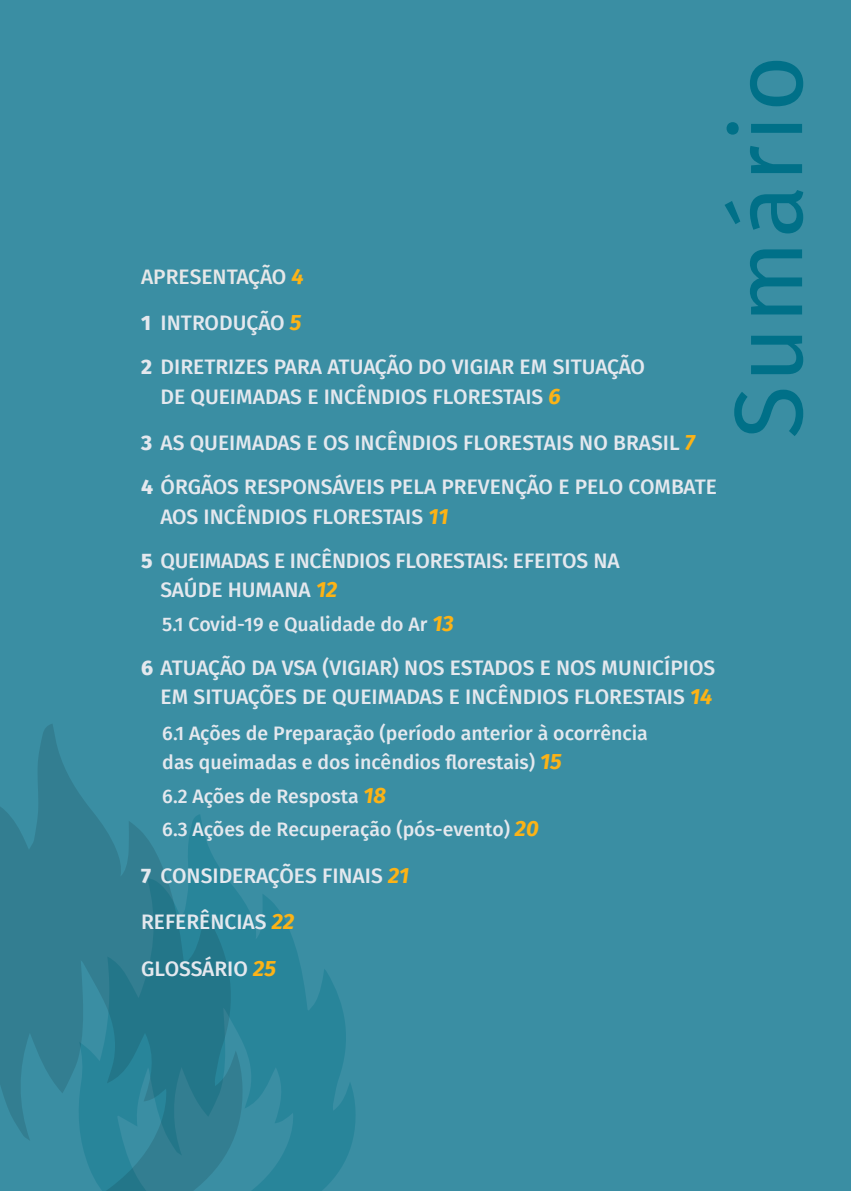
<style>
.page{position:relative;width:851px;height:1191px;background:#fff}
.page>*{position:absolute;margin:0;border:0;box-sizing:border-box;transform-origin:0 0}
.t1{font:96.75px "Fira Sans";letter-spacing:.03em;color:#007088}
.t2{font:500 21px/44px "Fira Sans";color:#e4e8ee}
.t3{font:500 21px "Fira Sans";color:#e6e7e8}
.t4{font:500 19.5px/29.4px "Fira Sans";color:#e4e8ee}
.s1{font-weight:700;font-style:italic;font-size:22.05px;color:#fcb316}
.s2{font-weight:800}
</style>
<div class="page">
<div style="left:0;top:0;width:850px;height:1191px;background:#3a8ea3"></div>
<svg style="left:244px;top:894px;width:112px;height:297px;fill:#28859a"></svg>
<svg style="left:0;top:724px;width:244px;height:467px"></svg>
<p class="t3" style="left:141px;top:260px;width:164px">APRESENTAÇÃO <span class="s1">4</span></p>
<p class="t2" style="left:141px;top:300px;width:505px"><span class="s2">1</span> INTRODUÇÃO <span class="s1">5<br></span><span class="s2">2</span> DIRETRIZES PARA ATUAÇÃO DO VIGIAR EM SITUAÇÃO</p>
<p class="t2" style="left:160px;top:373px;width:401px">DE QUEIMADAS E INCÊNDIOS FLORESTAIS <span class="s1">6</span></p>
<p class="t2" style="left:141px;top:420px;width:577px"><span class="s2">3</span> AS QUEIMADAS E OS INCÊNDIOS FLORESTAIS NO BRASIL <span class="s1">7<br></span><span class="s2">4</span> ÓRGÃOS RESPONSÁVEIS PELA PREVENÇÃO E PELO COMBATE</p>
<p class="t2" style="left:141px;top:493px;width:480px;text-indent:20px">AOS INCÊNDIOS FLORESTAIS <span class="s1">11<br></span><span class="s2">5</span> QUEIMADAS E INCÊNDIOS FLORESTAIS: EFEITOS NA</p>
<p class="t2" style="left:160px;top:567px;width:178px">SAÚDE HUMANA <span class="s1">12</span></p>
<p class="t4" style="left:162px;top:608px;width:293px">5.1 Covid-19 e Qualidade do Ar <span class="s1">13</span></p>
<p class="t2" style="left:141px;top:652px;width:575px;line-height:29.4px;text-align:right"><span class="s2">6</span> ATUAÇÃO DA VSA (VIGIAR) NOS ESTADOS E NOS MUNICÍPIOS<br>EM SITUAÇÕES DE QUEIMADAS E INCÊNDIOS FLORESTAIS <span class="s1">14</span></p>
<p class="t4" style="left:162px;top:717px;width:487px">6.1 Ações de Preparação (período anterior à ocorrência das queimadas e dos incêndios florestais) <span class="s1">15</span></p>
<p class="t4" style="left:162px;top:778px;width:378px;line-height:33.6px">6.2 Ações de Resposta <span class="s1">18<br></span>6.3 Ações de Recuperação (pós-evento) <span class="s1">20</span></p>
<p class="t2" style="left:141px;top:852px;width:270px"><span class="s2">7</span> CONSIDERAÇÕES FINAIS <span class="s1">21</span></p>
<p class="t2" style="left:141px;top:898px;width:155px">REFERÊNCIAS <span class="s1">22</span></p>
<p class="t2" style="left:141px;top:945px;width:136px">GLOSSÁRIO <span class="s1">25</span></p>
<h1 class="t1" style="left:695px;top:438px;width:385px;rotate:-90deg">Sumário</h1>
</div>
